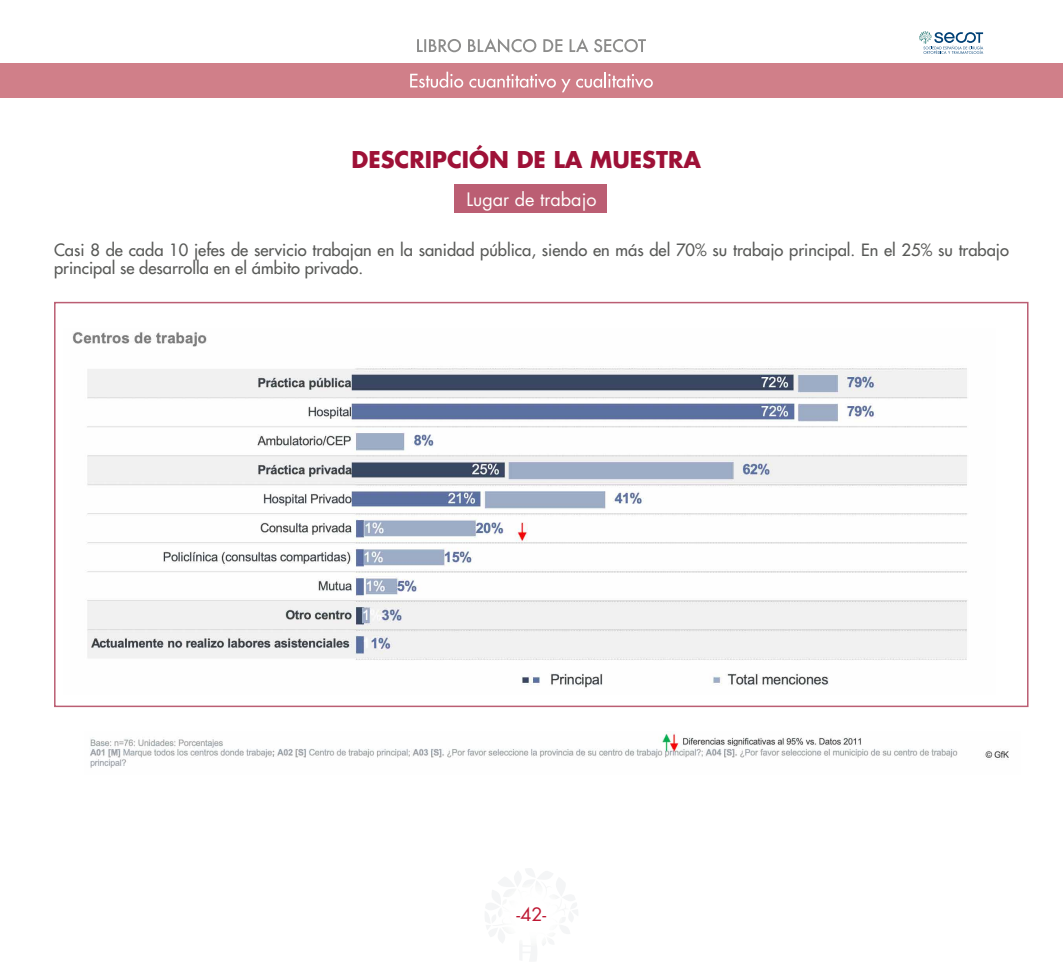
<style>
.page{position:relative;width:1063px;height:975px;background:#fff}
.page>*{position:absolute;margin:0;border:0;box-sizing:border-box;transform-origin:0 0}
.t1{font:700 22.5px "Futura Std";color:#9e1137}
.t2{font:18px "Futura Std";color:#fffffd}
.t3{font:18px "Futura Std";color:#be1732}
.t4{font:500 16.5px/18px "Futura Std";color:#585957}
</style>
<div class="page">
<svg style="left:485px;top:868px;width:93px;height:93px"></svg>
<img style="left:501px;top:884px;width:45px;height:61px">
<svg style="left:919px;top:31px;width:63px;height:23px"></svg>
<svg style="left:417px;top:38px;width:228px;height:15px"></svg>
<div style="left:0;top:63px;width:1062px;height:35px;background:#d07f89"></div>
<svg style="left:410px;top:72px;width:53px;height:16px"></svg>
<svg style="left:469px;top:74px;width:86px;height:14px"></svg>
<svg style="left:561px;top:79px;width:9px;height:13px"></svg>
<svg style="left:576px;top:72px;width:76px;height:16px"></svg>
<img style="left:90px;top:731px;width:919px;height:37px">
<div style="left:54px;top:302px;width:974px;height:405px;border:2px solid #bb5e73"></div>
<img style="left:72px;top:331px;width:895px;height:357px">
<div style="left:455px;top:184px;width:152px;height:29px;background:#bb5e73"></div>
<h1 class="t1" style="left:351px;top:145px;width:351px">DESCRIPCIÓN DE LA MUESTRA</h1>
<p class="t2" style="left:466px;top:188px;width:131px">Lugar de trabajo</p>
<p class="t4" style="left:54px;top:241px;width:956px">Casi 8 de cada 10 jefes de servicio trabajan en la sanidad pública, siendo en más del 70% su trabajo principal. En el 25% su trabajo principal se desarrolla en el ámbito privado.</p>
<p class="t3" style="left:516px;top:903px;width:31px">-42-</p>
</div>
